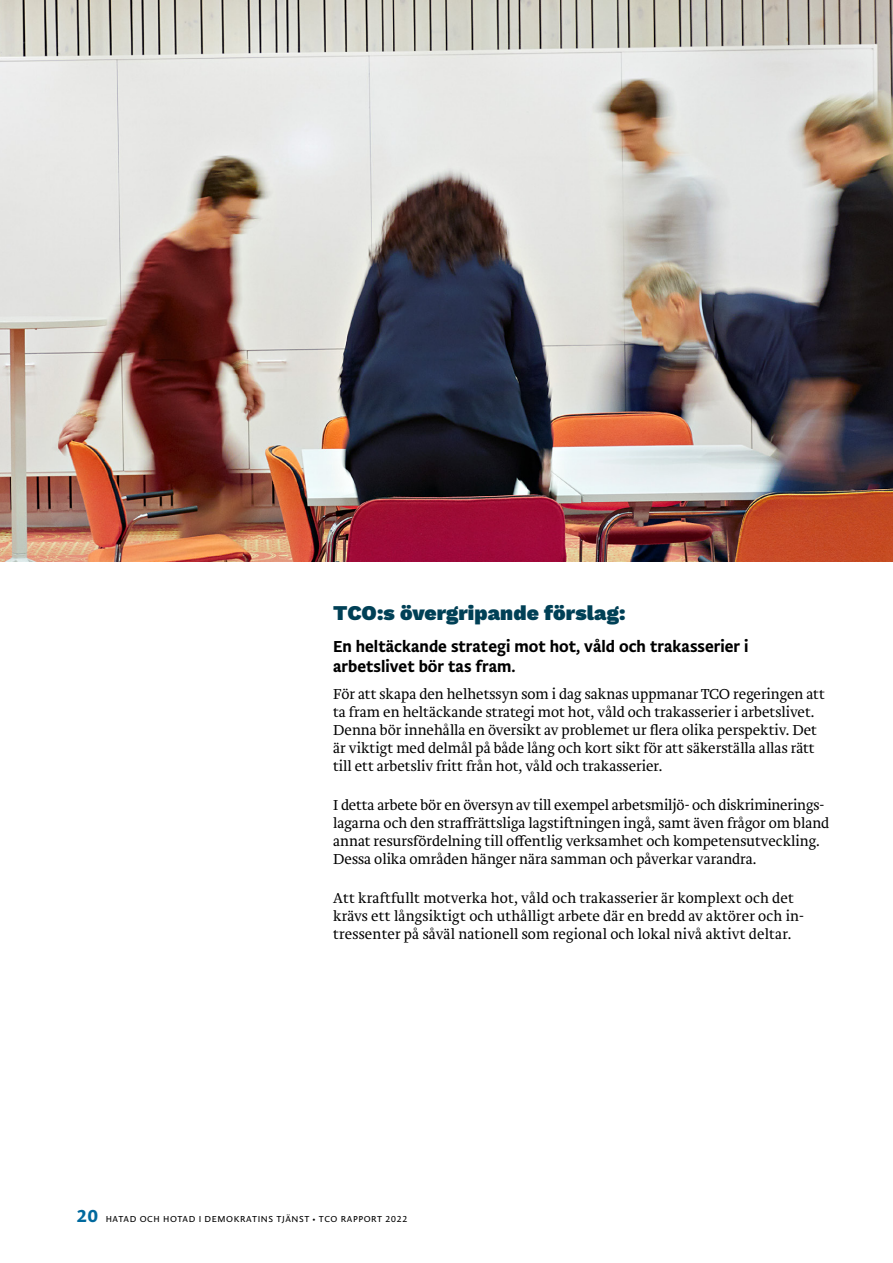
<style>
.page{position:relative;width:893px;height:1263px;background:#fff}
.page>*{position:absolute;margin:0;border:0;box-sizing:border-box;transform-origin:0 0}
.TCOs_förslag_rubrik{font:900 21px "Work Sans";letter-spacing:.005em;color:#004056}
.R3{font:500 16.5px/19.8px "Brioni Sanst Std";color:#000}
.Brödtext{font:300 15px/18px "Brioni Std";color:#000}
.t1{font:300 9px "Brioni Sanst Std";letter-spacing:.065em;color:#000}
.s1{font-family:"Brioni Sans Std";font-weight:700;font-size:18px;color:#00699e}
</style>
<div class="page">
<img style="left:0;top:0;width:893px;height:561px">
<p class="TCOs_förslag_rubrik" style="left:333px;top:601px;width:294px">TCO:s övergripande förslag:</p>
<p class="R3" style="left:333px;top:636px;width:417px">En heltäckande strategi mot hot, våld och trakasserier i arbetslivet bör tas fram.</p>
<p class="Brödtext" style="left:333px;top:685px;width:493px">För att skapa den helhetssyn som i dag saknas uppmanar TCO regeringen att ta fram en heltäckande strategi mot hot, våld och trakasserier i arbetslivet.<br>Denna bör innehålla en översikt av problemet ur flera olika perspektiv. Det är viktigt med delmål på både lång och kort sikt för att säkerställa allas rätt till ett arbetsliv fritt från hot, våld och trakasserier.</p>
<p class="Brödtext" style="left:333px;top:796px;width:498px">I detta arbete bör en översyn av till exempel arbetsmiljö- och diskriminerings&shy;lagarna och den straffrättsliga lagstiftningen ingå, samt även frågor om bland annat resursfördelning till offentlig verksamhet och kompetensutveckling.<br>Dessa olika områden hänger nära samman och påverkar varandra.</p>
<p class="Brödtext" style="left:333px;top:890px;width:472px">Att kraftfullt motverka hot, våld och trakasserier är komplext och det krävs ett långsiktigt och uthålligt arbete där en bredd av aktörer och in&shy;tressenter på såväl nationell som regional och lokal nivå aktivt deltar.</p>
<p class="t1" style="left:77px;top:1213px;width:332px"><span class="s1">20</span> HATAD OCH HOTAD I DEMOKRATINS TJÄNST • TCO RAPPORT 2022</p>
</div>
